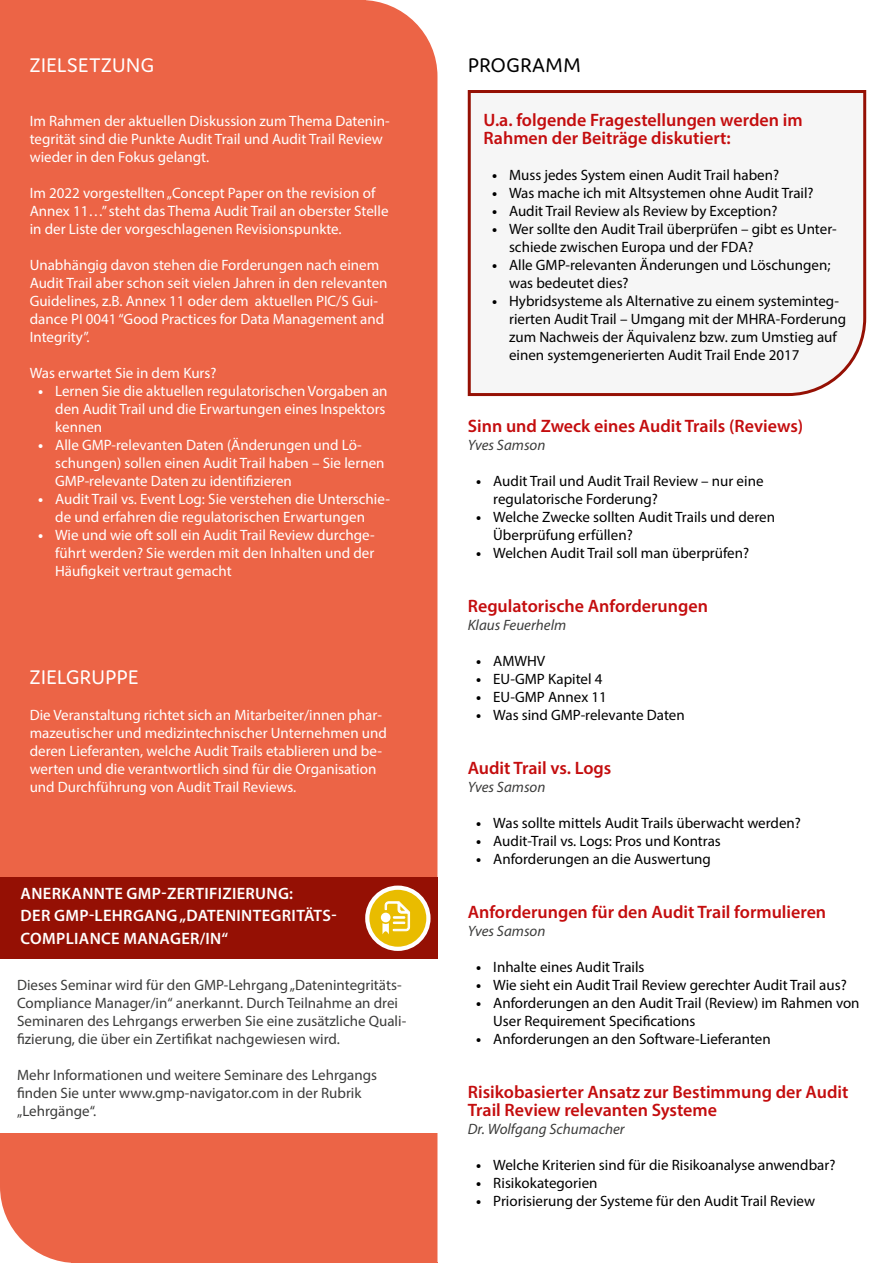
<style>
.page{position:relative;width:893px;height:1263px;background:#fff}
.page>*{position:absolute;margin:0;border:0;box-sizing:border-box;transform-origin:0 0}
.t1{font:21px "Domus";letter-spacing:.025em;color:#fff}
.t2{font:21px "Domus";letter-spacing:.025em;color:#000}
.t3{font:600 18px/18px "Myriad Pro";color:#c40d0e}
.t4{font:600 16.5px/22.5px "Myriad Pro";letter-spacing:.02em;color:#fff}
.t5{font:15px/18px "Myriad Pro";color:#fff}
.t6{font:15px/18px "Myriad Pro";color:#000}
.t7{font:15px/18px "Myriad Pro";color:#3c3c3b}
.t8{font:italic 15px "Myriad Pro";color:#3c3c3b}
.s1{font-weight:700}
</style>
<div class="page">
<div style="left:0;top:0;width:437px;height:1263px;background:#ec6446"></div>
<hr style="left:0;top:0;width:366px;height:1px;background:#ec6446">
<hr style="left:71px;top:1262px;width:367px;height:1px;background:#ec6446">
<div style="left:467px;top:90px;width:400px;height:307px;background:#f6f6f6"></div>
<div style="left:0;top:877px;width:438px;height:83px;background:#951004"></div>
<div style="left:0;top:960px;width:437px;height:173px;background:#fff"></div>
<svg style="left:367px;top:888px;width:61px;height:61px;background:#ebc422"></svg>
<div style="left:365px;top:885px;width:66px;height:66px;border:4px solid #fff;border-radius:50%"></div>
<svg style="left:382px;top:901px;width:28px;height:33px"></svg>
<h1 class="t1" style="left:30px;top:54px;width:126px">ZIELSETZUNG</h1>
<p class="t5" style="left:30px;top:112px;width:362px">Im Rahmen der aktuellen Diskussion zum Thema Datenin&shy;tegrität sind die Punkte Audit Trail und Audit Trail Review wieder in den Fokus gelangt.</p>
<p class="t5" style="left:30px;top:184px;width:360px">Im 2022 vorgestellten „Concept Paper on the revision of<br>Annex 11…” steht das Thema Audit Trail an oberster Stelle in der Liste der vorgeschlagenen Revisionspunkte.</p>
<p class="t5" style="left:30px;top:256px;width:359px">Unabhängig davon stehen die Forderungen nach einem Audit Trail aber schon seit vielen Jahren in den relevanten Guidelines, z.B. Annex 11 oder dem aktuellen PIC/S Gui&shy;dance PI 0041 “Good Practices for Data Management and Integrity”.</p>
<p class="t5" style="left:30px;top:364px;width:188px">Was erwartet Sie in dem Kurs?</p>
<p class="t5" style="left:55px;top:382px;width:334px;text-indent:-17px"><span class="s1">•</span> Lernen Sie die aktuellen regulatorischen Vorgaben an den Audit Trail und die Erwartungen eines Inspektors kennen</p>
<p class="t5" style="left:55px;top:436px;width:331px;text-indent:-17px"><span class="s1">•</span> Alle GMP-relevanten Daten (Änderungen und Lö&shy;schungen) sollen einen Audit Trail haben – Sie lernen<br>GMP-relevante Daten zu identifizieren</p>
<p class="t5" style="left:38px;top:490px;width:353px;text-align:center"><span class="s1">•</span> Audit Trail vs. Event Log: Sie verstehen die Unterschie&shy;de und erfahren die regulatorischen Erwartungen</p>
<p class="t5" style="left:55px;top:526px;width:321px;text-align:justify;text-indent:-17px"><span class="s1">•</span> Wie und wie oft soll ein Audit Trail Review durchge&shy;führt werden? Sie werden mit den Inhalten und der Häufigkeit vertraut gemacht</p>
<h1 class="t1" style="left:30px;top:666px;width:110px">ZIELGRUPPE</h1>
<p class="t5" style="left:30px;top:706px;width:359px">Die Veranstaltung richtet sich an Mitarbeiter/innen phar&shy;mazeutischer und medizintechnischer Unternehmen und deren Lieferanten, welche Audit Trails etablieren und be&shy;werten und die verantwortlich sind für die Organisation und Durchführung von Audit Trail Reviews.</p>
<p class="t4" style="left:21px;top:881px;width:317px">ANERKANNTE GMP-ZERTIFIZIERUNG:<br>DER GMP-LEHRGANG „DATENINTEGRITÄTS-<br>COMPLIANCE MANAGER/IN“</p>
<p class="t7" style="left:17px;top:976px;width:391px">Dieses Seminar wird für den GMP-Lehrgang „Datenintegritäts-Compliance Manager/in“ anerkannt. Durch Teilnahme an drei Seminaren des Lehrgangs erwerben Sie eine zusätzliche Quali&shy;fizierung, die über ein Zertifikat nachgewiesen wird.</p>
<p class="t7" style="left:17px;top:1066px;width:362px">Mehr Informationen und weitere Seminare des Lehrgangs finden Sie unter www.gmp-navigator.com in der Rubrik „Lehrgänge“.</p>
<h1 class="t2" style="left:468px;top:54px;width:114px">PROGRAMM</h1>
<p class="t3" style="left:483px;top:111px;width:321px">U.a. folgende Fragestellungen werden im<br>Rahmen der Beiträge diskutiert:</p>
<p class="t6" style="left:492px;top:166px;width:289px"><span class="s1">•</span> Muss jedes System einen Audit Trail haben?</p>
<p class="t6" style="left:492px;top:184px;width:323px"><span class="s1">•</span> Was mache ich mit Altsystemen ohne Audit Trail?</p>
<p class="t6" style="left:492px;top:202px;width:287px"><span class="s1">•</span> Audit Trail Review als Review by Exception?</p>
<p class="t6" style="left:509px;top:220px;width:329px;text-indent:-17px"><span class="s1">•</span> Wer sollte den Audit Trail überprüfen – gibt es Unter&shy;schiede zwischen Europa und der FDA?</p>
<p class="t6" style="left:509px;top:256px;width:323px;text-indent:-17px"><span class="s1">•</span> Alle GMP-relevanten Änderungen und Löschungen; was bedeutet dies?</p>
<p class="t6" style="left:509px;top:292px;width:339px;text-indent:-17px"><span class="s1">•</span> Hybridsysteme als Alternative zu einem systeminteg&shy;rierten Audit Trail – Umgang mit der MHRA-Forderung zum Nachweis der Äquivalenz bzw. zum Umstieg auf einen systemgenerierten Audit Trail Ende 2017</p>
<p class="t3" style="left:468px;top:417px;width:337px">Sinn und Zweck eines Audit Trails (Reviews)</p>
<p class="t8" style="left:468px;top:436px;width:79px">Yves Samson</p>
<p class="t6" style="left:493px;top:472px;width:272px;text-indent:-17px"><span class="s1">•</span> Audit Trail und Audit Trail Review – nur eine regulatorische Forderung?</p>
<p class="t6" style="left:493px;top:508px;width:283px;text-indent:-17px"><span class="s1">•</span> Welche Zwecke sollten Audit Trails und deren<br>Überprüfung erfüllen?</p>
<p class="t6" style="left:476px;top:544px;width:274px"><span class="s1">•</span> Welchen Audit Trail soll man überprüfen?</p>
<p class="t3" style="left:468px;top:597px;width:242px">Regulatorische Anforderungen</p>
<p class="t8" style="left:468px;top:616px;width:100px">Klaus Feuerhelm</p>
<p class="t6" style="left:476px;top:652px;width:71px"><span class="s1">•</span> AMWHV</p>
<p class="t6" style="left:476px;top:670px;width:128px"><span class="s1">•</span> EU-GMP Kapitel 4</p>
<p class="t6" style="left:476px;top:688px;width:132px"><span class="s1">•</span> EU-GMP Annex 11</p>
<p class="t6" style="left:476px;top:706px;width:210px"><span class="s1">•</span> Was sind GMP-relevante Daten</p>
<p class="t3" style="left:468px;top:759px;width:145px">Audit Trail vs. Logs</p>
<p class="t8" style="left:468px;top:778px;width:79px">Yves Samson</p>
<p class="t6" style="left:476px;top:814px;width:326px"><span class="s1">•</span> Was sollte mittels Audit Trails überwacht werden?</p>
<p class="t6" style="left:476px;top:832px;width:246px"><span class="s1">•</span> Audit-Trail vs. Logs: Pros und Kontras</p>
<p class="t6" style="left:476px;top:850px;width:236px"><span class="s1">•</span> Anforderungen an die Auswertung</p>
<p class="t3" style="left:468px;top:903px;width:360px">Anforderungen für den Audit Trail formulieren</p>
<p class="t8" style="left:468px;top:922px;width:79px">Yves Samson</p>
<p class="t6" style="left:476px;top:958px;width:170px"><span class="s1">•</span> Inhalte eines Audit Trails</p>
<p class="t6" style="left:476px;top:976px;width:372px"><span class="s1">•</span> Wie sieht ein Audit Trail Review gerechter Audit Trail aus?</p>
<p class="t6" style="left:493px;top:994px;width:368px;text-indent:-17px"><span class="s1">•</span> Anforderungen an den Audit Trail (Review) im Rahmen von<br>User Requirement Specifications</p>
<p class="t6" style="left:476px;top:1030px;width:296px"><span class="s1">•</span> Anforderungen an den Software-Lieferanten</p>
<p class="t3" style="left:468px;top:1083px;width:382px">Risikobasierter Ansatz zur Bestimmung der Audit<br>Trail Review relevanten Systeme</p>
<p class="t8" style="left:468px;top:1120px;width:158px">Dr. Wolfgang Schumacher</p>
<p class="t6" style="left:476px;top:1156px;width:361px"><span class="s1">•</span> Welche Kriterien sind für die Risikoanalyse anwendbar?</p>
<p class="t6" style="left:476px;top:1174px;width:123px"><span class="s1">•</span> Risikokategorien</p>
<p class="t6" style="left:476px;top:1192px;width:340px"><span class="s1">•</span> Priorisierung der Systeme für den Audit Trail Review</p>
</div>
